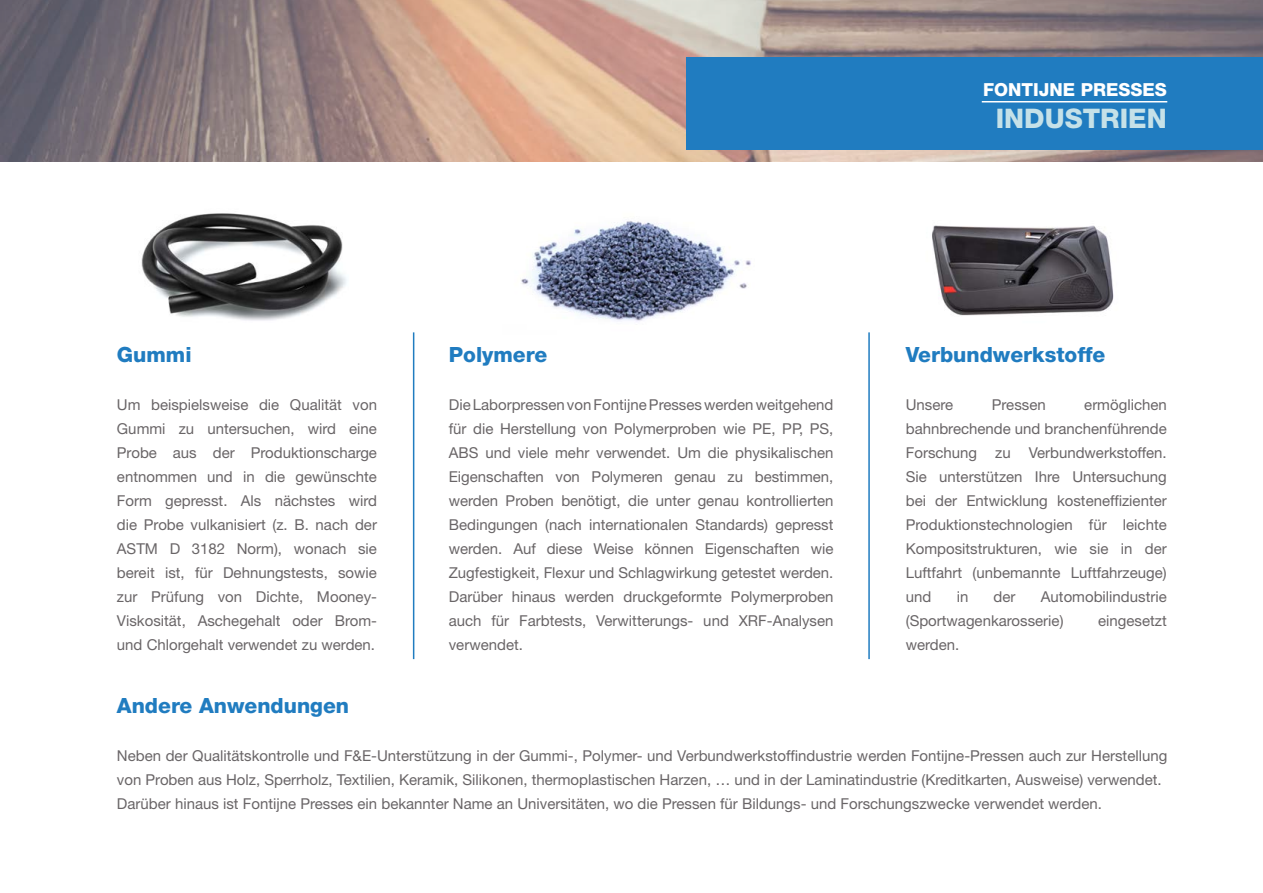
<style>
.page{position:relative;width:1263px;height:893px;background:#fff}
.page>*{position:absolute;margin:0;border:0;box-sizing:border-box;transform-origin:0 0}
.t1{font:800 27px "Helvetica Neue LT Std";color:#c5e1e8}
.t2{font:800 21px "Helvetica Neue LT Std";color:#207cc0}
.t3{font:800 18px "Helvetica Neue LT Std";color:#fff}
.t4{font:15px/24px "Helvetica Neue LT Std";color:#696567;text-align:justify}
</style>
<div class="page">
<img style="left:0;top:0;width:1263px;height:162px">
<div style="left:687px;top:57px;width:576px;height:93px;background:#207cc0"></div>
<hr style="left:982px;top:101px;width:185px;height:1px;background:#fff">
<hr style="left:413px;top:332px;width:1px;height:327px;background:#207cc0">
<hr style="left:868px;top:332px;width:2px;height:327px;background:#207cc0">
<img style="left:932px;top:225px;width:182px;height:91px">
<img style="left:521px;top:221px;width:230px;height:101px">
<img style="left:141px;top:213px;width:206px;height:108px">
<p class="t3" style="left:983px;top:78px;width:185px">FONTIJNE PRESSES</p>
<h1 class="t1" style="left:996px;top:102px;width:173px">INDUSTRIEN</h1>
<h2 class="t2" style="left:117px;top:342px;width:76px">Gummi</h2>
<p class="t4" style="left:117px;top:392px;width:262px">Um beispielsweise die Qualität von Gummi zu untersuchen, wird eine Probe aus der Produktionscharge entnommen und in die gewünschte Form gepresst. Als nächstes wird die Probe vulkanisiert (z. B. nach der ASTM D 3182 Norm), wonach sie bereit ist, für Dehnungstests, sowie zur Prüfung von Dichte, Mooney-Viskosität, Aschegehalt oder Brom&shy;und Chlorgehalt verwendet zu werden.</p>
<h2 class="t2" style="left:449px;top:342px;width:100px">Polymere</h2>
<p class="t4" style="left:449px;top:392px;width:386px">Die Laborpressen von Fontijne Presses werden weitgehend für die Herstellung von Polymerproben wie PE, PP, PS, ABS und viele mehr verwendet. Um die physikalischen Eigenschaften von Polymeren genau zu bestimmen, werden Proben benötigt, die unter genau kontrollierten Bedingungen (nach internationalen Standards) gepresst werden. Auf diese Weise können Eigenschaften wie Zugfestigkeit, Flexur und Schlagwirkung getestet werden.<br>Darüber hinaus werden druckgeformte Polymerproben auch für Farbtests, Verwitterungs- und XRF-Analysen verwendet.</p>
<h2 class="t2" style="left:906px;top:342px;width:201px">Verbundwerkstoffe</h2>
<p class="t4" style="left:906px;top:392px;width:49px">Unsere</p>
<p class="t4" style="left:992px;top:392px;width:55px">Pressen</p>
<p class="t4" style="left:906px;top:392px;width:262px;text-indent:178px">ermöglichen bahnbrechende und branchenführende Forschung zu Verbundwerkstoffen.<br>Sie unterstützen Ihre Untersuchung bei der Entwicklung kosteneffizienter Produktionstechnologien für leichte Kompositstrukturen, wie sie in der Luftfahrt (unbemannte Luftfahrzeuge) und</p>
<p class="t4" style="left:906px;top:584px;width:262px;text-indent:135px">Automobilindustrie (Sportwagenkarosserie)</p>
<p class="t4" style="left:957px;top:584px;width:13px">in</p>
<p class="t4" style="left:994px;top:584px;width:23px">der</p>
<p class="t4" style="left:1098px;top:608px;width:70px">eingesetzt</p>
<p class="t4" style="left:906px;top:632px;width:55px">werden.</p>
<h2 class="t2" style="left:117px;top:693px;width:234px">Andere Anwendungen</h2>
<p class="t4" style="left:117px;top:743px;width:1052px;text-align:left">Neben der Qualitätskontrolle und F&amp;E-Unterstützung in der Gummi-, Polymer- und Verbundwerkstoffindustrie werden Fontijne-Pressen auch zur Herstellung von Proben aus Holz, Sperrholz, Textilien, Keramik, Silikonen, thermoplastischen Harzen, … und in der Laminatindustrie (Kreditkarten, Ausweise) verwendet.<br>Darüber hinaus ist Fontijne Presses ein bekannter Name an Universitäten, wo die Pressen für Bildungs- und Forschungszwecke verwendet werden.</p>
</div>
